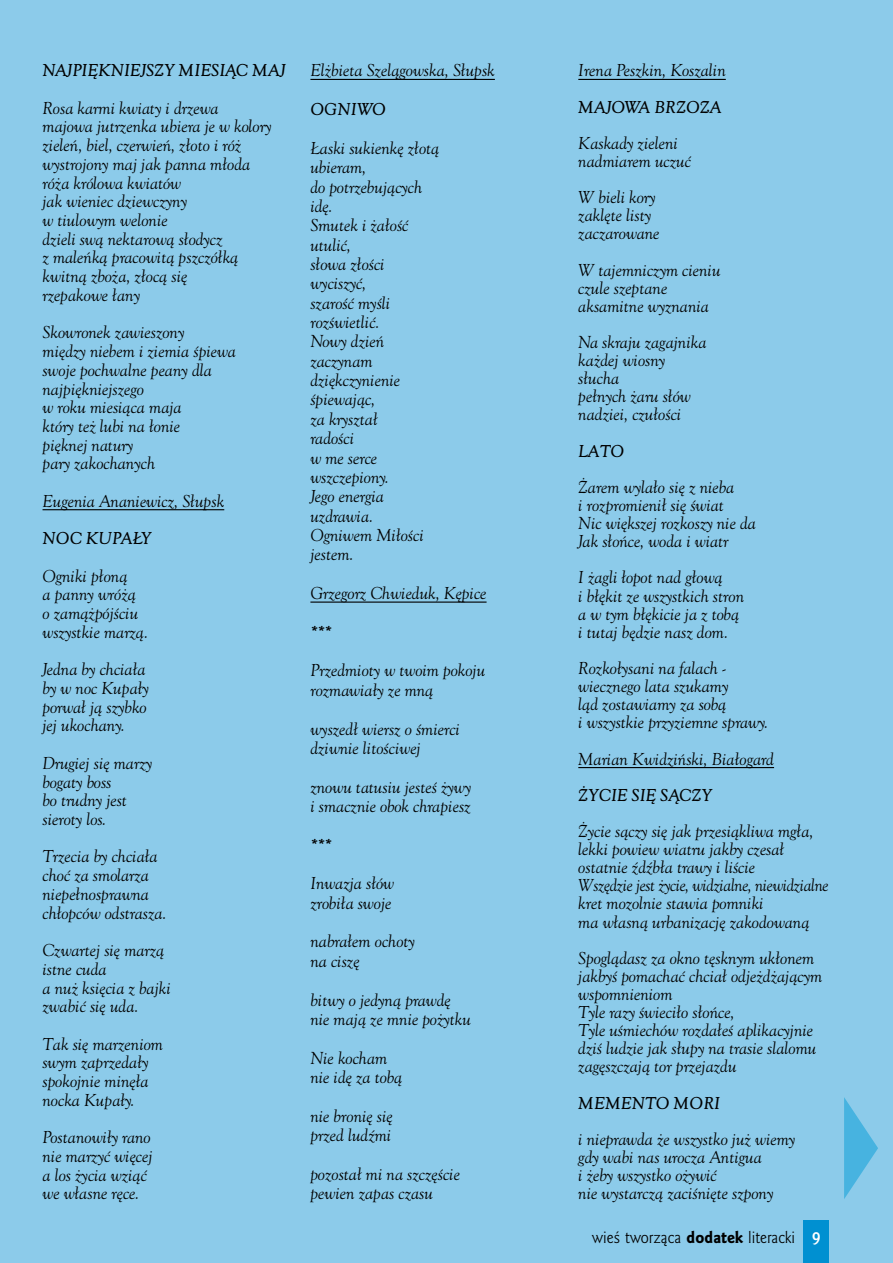
<style>
.page{position:relative;width:893px;height:1263px;background:#8ccbea}
.page>*{position:absolute;margin:0;border:0;box-sizing:border-box;transform-origin:0 0}
.t1{font:italic 15px/18.8px "Goldy Olds EFN";color:#000}
.t2{font:italic 700 15px "Goldy Olds EFN";color:#000}
.t3{font:15px "Goldy EFN";color:#000}
.s1{font-family:"Goldy EFN Heavy"}
.s2{font-weight:700;font-size:16.5px;color:#fff}
</style>
<div class="page">
<hr style="left:43px;top:509px;width:181px;height:1px;background:#000">
<hr style="left:310px;top:79px;width:185px;height:1px;background:#000">
<hr style="left:310px;top:601px;width:177px;height:2px;background:#000">
<hr style="left:578px;top:79px;width:148px;height:1px;background:#000">
<hr style="left:578px;top:767px;width:196px;height:1px;background:#000">
<svg style="left:844px;top:1097px;width:34px;height:102px"></svg>
<div style="left:804px;top:1220px;width:25px;height:43px;background:#0090d1"></div>
<p class="t2" style="left:43px;top:60px;width:244px">NAJPIĘKNIEJSZY MIESIĄC MAJ</p>
<p class="t1" style="left:43px;top:98px;width:230px">Rosa karmi kwiaty i drzewa majowa jutrzenka ubiera je w kolory zieleń, biel, czerwień, złoto i róż wystrojony maj jak panna młoda róża królowa kwiatów<br>jak wieniec dziewczyny<br>w tiulowym welonie<br>dzieli swą nektarową słodycz<br>z maleńką pracowitą pszczółką kwitną zboża, złocą się<br>rzepakowe łany</p>
<p class="t1" style="left:43px;top:323px;width:195px">Skowronek zawieszony<br>między niebem i ziemia śpiewa swoje pochwalne peany dla najpiękniejszego<br>w roku miesiąca maja<br>który też lubi na łonie<br>pięknej natury<br>pary zakochanych</p>
<p class="t1" style="left:43px;top:491px;width:183px">Eugenia Ananiewicz, Słupsk</p>
<p class="t2" style="left:43px;top:528px;width:110px">NOC KUPAŁY</p>
<p class="t1" style="left:43px;top:566px;width:107px">Ogniki płoną<br>a panny wróżą<br>o zamążpójściu wszystkie marzą.</p>
<p class="t1" style="left:43px;top:660px;width:108px">Jedna by chciała by w noc Kupały porwał ją szybko jej ukochany.</p>
<p class="t1" style="left:43px;top:753px;width:111px">Drugiej się marzy bogaty boss<br>bo trudny jest sieroty los.</p>
<p class="t1" style="left:43px;top:847px;width:126px">Trzecia by chciała choć za smolarza niepełnosprawna chłopców odstrasza.</p>
<p class="t1" style="left:43px;top:940px;width:130px">Czwartej się marzą istne cuda<br>a nuż księcia z bajki zwabić się uda.</p>
<p class="t1" style="left:43px;top:1034px;width:122px">Tak się marzeniom swym zaprzedały spokojnie minęła nocka Kupały.</p>
<p class="t1" style="left:43px;top:1127px;width:112px">Postanowiły rano nie marzyć więcej a los życia wziąć we własne ręce.</p>
<p class="t1" style="left:310px;top:61px;width:186px">Elżbieta Szelągowska, Słupsk</p>
<p class="t2" style="left:310px;top:99px;width:77px">OGNIWO</p>
<p class="t1" style="left:310px;top:138px;width:130px;line-height:19.4px">Łaski sukienkę złotą ubieram,<br>do potrzebujących idę.<br>Smutek i żałość utulić,<br>słowa złości wyciszyć,<br>szarość myśli rozświetlić.<br>Nowy dzień zaczynam dziękczynienie śpiewając,<br>za kryształ<br>radości<br>w me serce wszczepiony.<br>Jego energia uzdrawia.<br>Ogniwem Miłości jestem.</p>
<p class="t1" style="left:310px;top:583px;width:178px">Grzegorz Chwieduk, Kępice</p>
<p class="t2" style="left:310px;top:621px;width:23px">***</p>
<p class="t1" style="left:310px;top:660px;width:176px;line-height:19.4px">Przedmioty w twoim pokoju rozmawiały ze mną</p>
<p class="t1" style="left:310px;top:718px;width:151px;line-height:19.4px">wyszedł wiersz o śmierci dziwnie litościwej</p>
<p class="t1" style="left:310px;top:776px;width:162px;line-height:19.4px">znowu tatusiu jesteś żywy i smacznie obok chrapiesz</p>
<p class="t2" style="left:310px;top:834px;width:23px">***</p>
<p class="t1" style="left:310px;top:873px;width:85px;line-height:19.4px">Inwazja słów zrobiła swoje</p>
<p class="t1" style="left:310px;top:931px;width:106px;line-height:19.4px">nabrałem ochoty na ciszę</p>
<p class="t1" style="left:310px;top:989px;width:162px;line-height:19.4px">bitwy o jedyną prawdę nie mają ze mnie pożytku</p>
<p class="t1" style="left:310px;top:1047px;width:94px;line-height:19.4px">Nie kocham nie idę za tobą</p>
<p class="t1" style="left:310px;top:1106px;width:84px;line-height:19.4px">nie bronię się przed ludźmi</p>
<p class="t1" style="left:310px;top:1164px;width:151px;line-height:19.4px">pozostał mi na szczęście pewien zapas czasu</p>
<p class="t1" style="left:578px;top:61px;width:149px">Irena Peszkin, Koszalin</p>
<p class="t2" style="left:578px;top:96px;width:145px">MAJOWA BRZOZA</p>
<p class="t1" style="left:578px;top:133px;width:114px;line-height:18.1px">Kaskady zieleni nadmiarem uczuć</p>
<p class="t1" style="left:578px;top:188px;width:83px;line-height:18.1px">W bieli kory zaklęte listy zaczarowane</p>
<p class="t1" style="left:578px;top:260px;width:144px;line-height:18.1px">W tajemniczym cieniu czule szeptane aksamitne wyznania</p>
<p class="t1" style="left:578px;top:333px;width:130px;line-height:18.1px">Na skraju zagajnika każdej wiosny słucha<br>pełnych żaru słów nadziei, czułości</p>
<p class="t2" style="left:578px;top:440px;width:48px">LATO</p>
<p class="t1" style="left:578px;top:477px;width:179px;line-height:18.1px">Żarem wylało się z nieba<br>i rozpromienił się świat<br>Nic większej rozkoszy nie da<br>Jak słońce, woda i wiatr</p>
<p class="t1" style="left:578px;top:568px;width:167px;line-height:18.1px">I żagli łopot nad głową<br>i błękit ze wszystkich stron a w tym błękicie ja z tobą i tutaj będzie nasz dom.</p>
<p class="t1" style="left:578px;top:659px;width:192px;line-height:18.1px">Rozkołysani na falach - wiecznego lata szukamy<br>ląd zostawiamy za sobą<br>i wszystkie przyziemne sprawy.</p>
<p class="t1" style="left:578px;top:749px;width:197px">Marian Kwidziński, Białogard</p>
<p class="t2" style="left:578px;top:784px;width:135px">ŻYCIE SIĘ SĄCZY</p>
<p class="t1" style="left:578px;top:821px;width:252px;line-height:18.1px">Życie sączy się jak przesiąkliwa mgła, lekki powiew wiatru jakby czesał ostatnie źdźbła trawy i liście<br>Wszędzie jest życie, widzialne, niewidzialne kret mozolnie stawia pomniki<br>ma własną urbanizację zakodowaną</p>
<p class="t1" style="left:578px;top:948px;width:245px;line-height:18.1px">Spoglądasz za okno tęsknym ukłonem jakbyś pomachać chciał odjeżdżającym wspomnieniom<br>Tyle razy świeciło słońce,<br>Tyle uśmiechów rozdałeś aplikacyjnie dziś ludzie jak słupy na trasie slalomu zagęszczają tor przejazdu</p>
<p class="t2" style="left:578px;top:1092px;width:143px">MEMENTO MORI</p>
<p class="t1" style="left:578px;top:1129px;width:218px;line-height:18.1px">i nieprawda że wszystko już wiemy gdy wabi nas urocza Antigua<br>i żeby wszystko ożywić<br>nie wystarczą zaciśnięte szpony</p>
<p class="t3" style="left:592px;top:1228px;width:231px">wieś tworząca <span class="s1">dodatek</span> literacki <span class="s2">9</span></p>
</div>
